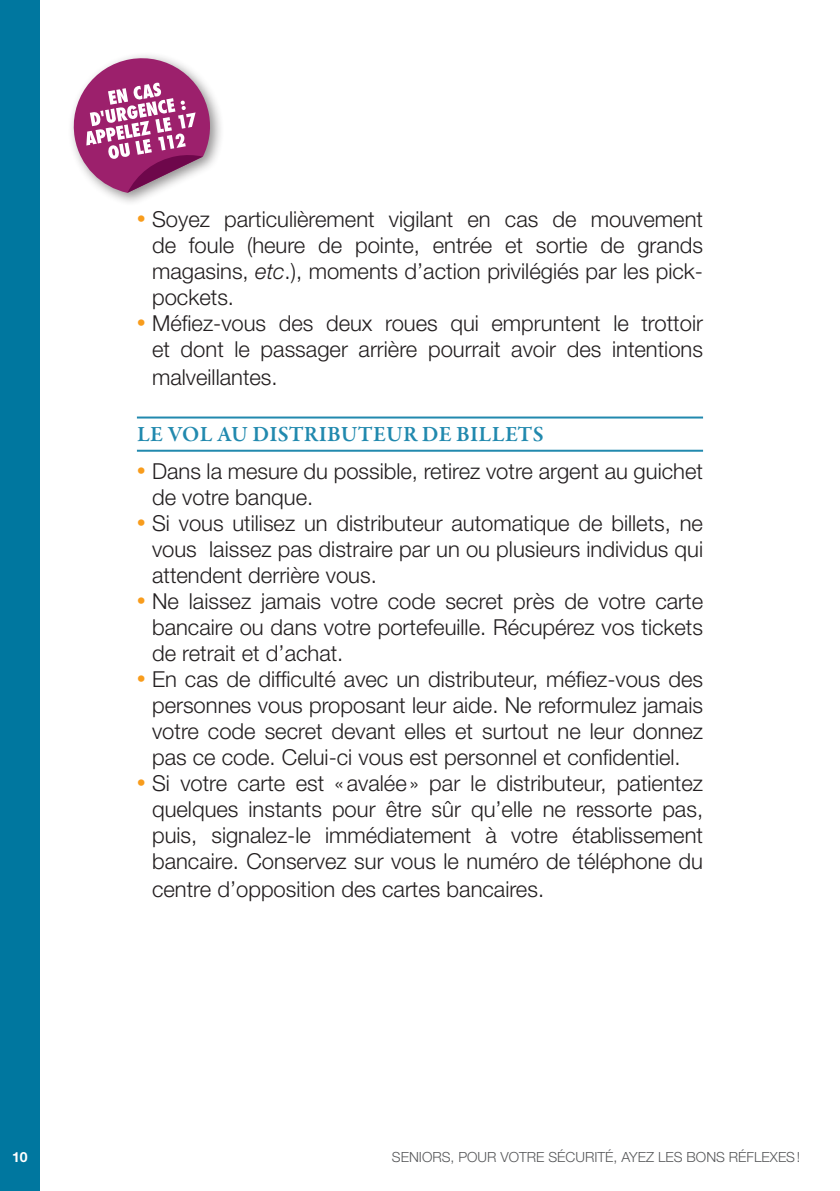
<style>
.page{position:relative;width:840px;height:1191px;background:#fff}
.page>*{position:absolute;margin:0;border:0;box-sizing:border-box;transform-origin:0 0}
.t1{font:300 22px/26px "Helvetica Neue";color:#231f20;text-align:justify}
.t2{font:600 22px "Garamond Premr Pro";letter-spacing:.01em;color:#2189ae}
.t3{font:300 14px "Helvetica Neue";color:#57585a}
.t4{font:700 14px "Helvetica Neue";color:#fff}
.s1{font-weight:400;font-size:18px;color:#f89c1c}
.s2{font-style:italic}
</style>
<div class="page">
<div style="left:0;top:0;width:40px;height:1191px;background:#00779f"></div>
<hr style="left:137px;top:416px;width:565px;height:2px;background:#2189ae">
<hr style="left:137px;top:450px;width:565px;height:2px;background:#2189ae">
<div style="left:67px;top:51px;width:157px;height:156px;background:#231f20;opacity:.5"></div>
<svg style="left:68px;top:53px;width:143px;height:140px"></svg>
<p class="t1" style="left:152px;top:206px;width:552px;text-indent:-15px"><span class="s1">•</span> Soyez particulièrement vigilant en cas de mouvement de foule (heure de pointe, entrée et sortie de grands magasins, <span class="s2">etc</span>.), moments d’action privilégiés par les pick&shy;pockets.</p>
<p class="t1" style="left:137px;top:310px;width:567px;text-align:right"><span class="s1">•</span> Méfiez-vous des deux roues qui empruntent le trottoir et dont le passager arrière pourrait avoir des intentions</p>
<p class="t1" style="left:152px;top:364px;width:127px">malveillantes.</p>
<p class="t2" style="left:137px;top:421px;width:404px">LE VOL AU DISTRIBUTEUR DE BILLETS</p>
<p class="t1" style="left:152px;top:457px;width:552px;text-indent:-15px"><span class="s1">•</span> Dans la mesure du possible, retirez votre argent au guichet de votre banque.</p>
<p class="t1" style="left:152px;top:509px;width:552px;text-indent:-15px"><span class="s1">•</span> Si vous utilisez un distributeur automatique de billets, ne vous laissez pas distraire par un ou plusieurs individus qui attendent derrière vous.</p>
<p class="t1" style="left:152px;top:587px;width:552px;text-indent:-15px"><span class="s1">•</span> N e laissez jamais votre code secret près de votre carte bancaire ou dans votre portefeuille. Récupérez vos tickets de retrait et d’achat.</p>
<p class="t1" style="left:152px;top:665px;width:552px;text-indent:-15px"><span class="s1">•</span> En cas de difficulté avec un distributeur, méfiez-vous des personnes vous proposant leur aide. Ne reformulez jamais votre code secret devant elles et surtout ne leur donnez pas ce code. Celui-ci vous est personnel et confidentiel.</p>
<p class="t1" style="left:152px;top:769px;width:552px;text-indent:-15px"><span class="s1">•</span> Si votre carte est «avalée» par le distributeur, patientez quelques instants pour être sûr qu’elle ne ressorte pas, puis, signalez-le immédiatement à votre établissement bancaire. Conservez sur vous le numéro de téléphone du</p>
<p class="t1" style="left:152px;top:875px;width:393px">centre d’opposition des cartes bancaires.</p>
<p class="t4" style="left:12px;top:1148px;width:17px">10</p>
<p class="t3" style="left:391px;top:1148px;width:409px">Seniors, POUR VOTRE SÉCURITÉ, ayez les bons rÉflexes !</p>
</div>
